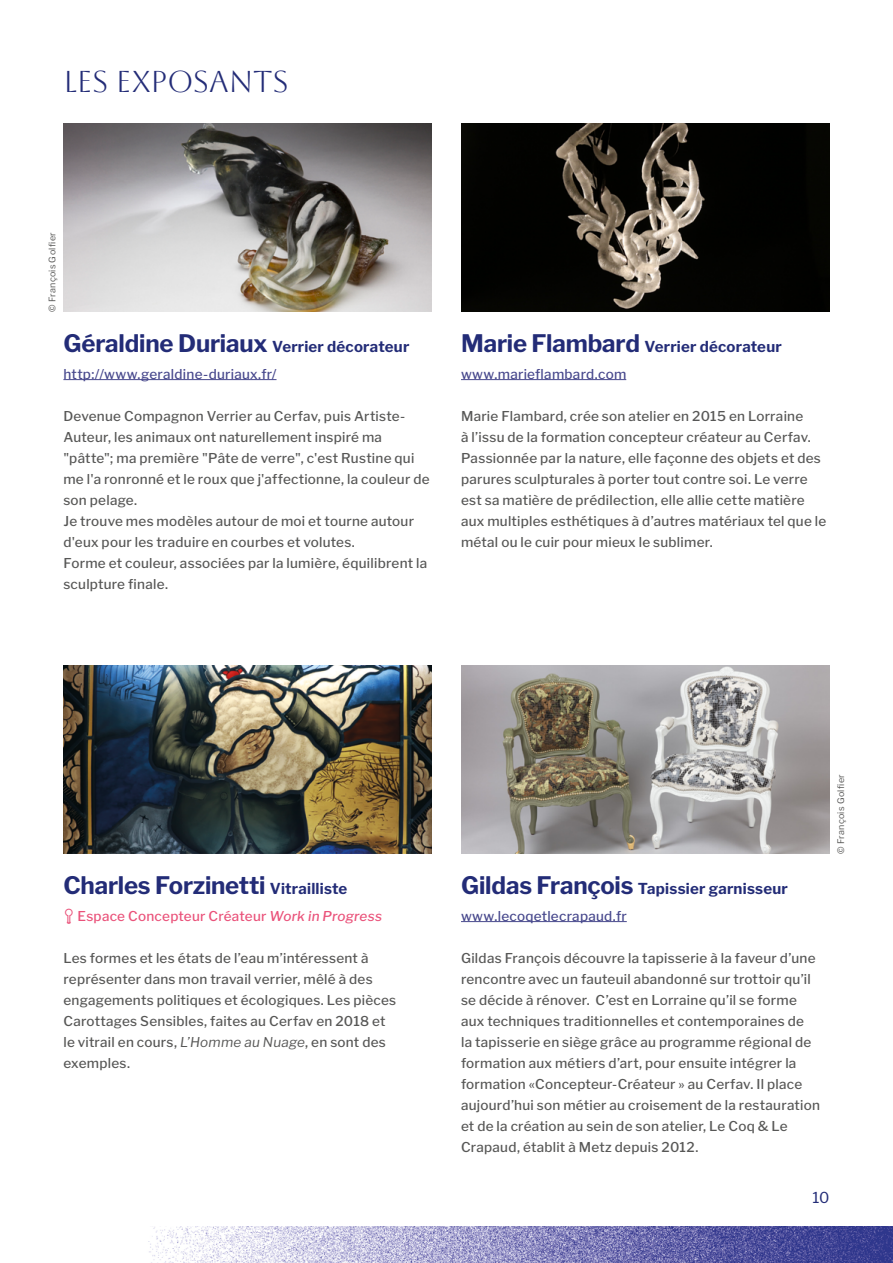
<style>
.page{position:relative;width:893px;height:1263px;background:#fff}
.page>*{position:absolute;margin:0;border:0;box-sizing:border-box;transform-origin:0 0}
.t1{font:30px "Aboreto";letter-spacing:-.005em;color:#232c77}
.t2{font:700 24px "Libre Franklin";letter-spacing:-.01em;color:#232c77}
.t3{font:700 15px "Libre Franklin";letter-spacing:.015em;color:#232c77}
.t4{font:15px "Libre Franklin";color:#232c77}
.t5{font:500 13.5px/21px "Libre Franklin";letter-spacing:.02em;color:#575756}
.t6{font:500 13.5px "Libre Franklin";letter-spacing:.02em;color:#48498d}
.t7{font:500 13.5px "Libre Franklin";letter-spacing:.02em;color:#ea527a}
.t8{font:9px "Libre Franklin";letter-spacing:.03em;color:#575756}
.s1{font-size:24px}
.s2{font-size:15px}
.s3{font-style:italic}
.s4{font-weight:400;font-style:italic}
</style>
<div class="page">
<img style="left:148px;top:1227px;width:745px;height:36px">
<img style="left:63px;top:124px;width:368px;height:188px">
<img style="left:461px;top:124px;width:368px;height:188px">
<hr style="left:63px;top:379px;width:213px;height:1px;background:#48498d">
<hr style="left:461px;top:379px;width:165px;height:1px;background:#48498d">
<img style="left:63px;top:665px;width:368px;height:189px">
<img style="left:461px;top:665px;width:368px;height:189px">
<hr style="left:461px;top:921px;width:166px;height:1px;background:#48498d">
<h1 class="t1" style="left:63px;top:64px;width:227px">LES EXPOSANTS</h1>
<p class="t8" style="left:45px;top:312px;width:81px;rotate:-90deg">© François Golfier</p>
<p class="t3" style="left:63px;top:334px;width:347px"><span class="s1">Géraldine Duriaux</span> Verrier décorateur</p>
<p class="t6" style="left:63px;top:363px;width:215px">http://www.geraldine-duriaux.fr/</p>
<p class="t5" style="left:63px;top:404px;width:368px">Devenue Compagnon Verrier au Cerfav, puis Artiste-Auteur, les animaux ont naturellement inspiré ma "pâtte"; ma première "Pâte de verre", c'est Rustine qui me l'a ronronné et le roux que j'affectionne, la couleur de son pelage.<br>Je trouve mes modèles autour de moi et tourne autour d'eux pour les traduire en courbes et volutes.<br>Forme et couleur, associées par la lumière, équilibrent la sculpture finale.</p>
<p class="t3" style="left:461px;top:334px;width:322px"><span class="s1">Marie Flambard</span> Verrier décorateur</p>
<p class="t6" style="left:461px;top:363px;width:167px">www.marieflambard.com</p>
<p class="t5" style="left:461px;top:404px;width:367px">Marie Flambard, crée son atelier en 2015 en Lorraine<br>à l’issu de la formation concepteur créateur au Cerfav.<br>Passionnée par la nature, elle façonne des objets et des parures sculpturales à porter tout contre soi. Le verre est sa matière de prédilection, elle allie cette matière aux multiples esthétiques à d’autres matériaux tel que le métal ou le cuir pour mieux le sublimer.</p>
<h2 class="t2" style="left:63px;top:866px;width:285px">Charles Forzinetti <span class="s2">Vitrailliste</span></h2>
<p class="t7" style="left:77px;top:905px;width:306px">Espace Concepteur Créateur <span class="s3">Work in Progress</span></p>
<p class="t5" style="left:63px;top:946px;width:334px">Les formes et les états de l’eau m’intéressent à représenter dans mon travail verrier, mêlé à des engagements politiques et écologiques. Les pièces Carottages Sensibles, faites au Cerfav en 2018 et le vitrail en cours, <span class="s4">L’Homme au Nuage</span>, en sont des exemples.</p>
<p class="t3" style="left:461px;top:876px;width:328px"><span class="s1">Gildas François</span> Tapissier garnisseur</p>
<p class="t6" style="left:461px;top:905px;width:167px">www.lecoqetlecrapaud.fr</p>
<p class="t5" style="left:461px;top:946px;width:360px">Gildas François découvre la tapisserie à la faveur d’une rencontre avec un fauteuil abandonné sur trottoir qu’il se décide à rénover. C’est en Lorraine qu’il se forme aux techniques traditionnelles et contemporaines de<br>la tapisserie en siège grâce au programme régional de formation aux métiers d’art, pour ensuite intégrer la formation «Concepteur-Créateur » au Cerfav. Il place aujourd’hui son métier au croisement de la restauration et de la création au sein de son atelier, Le Coq &amp; Le Crapaud, établit à Metz depuis 2012.</p>
<p class="t8" style="left:834px;top:854px;width:81px;rotate:-90deg">© François Golfier</p>
<p class="t4" style="left:812px;top:1186px;width:19px">10</p>
</div>
